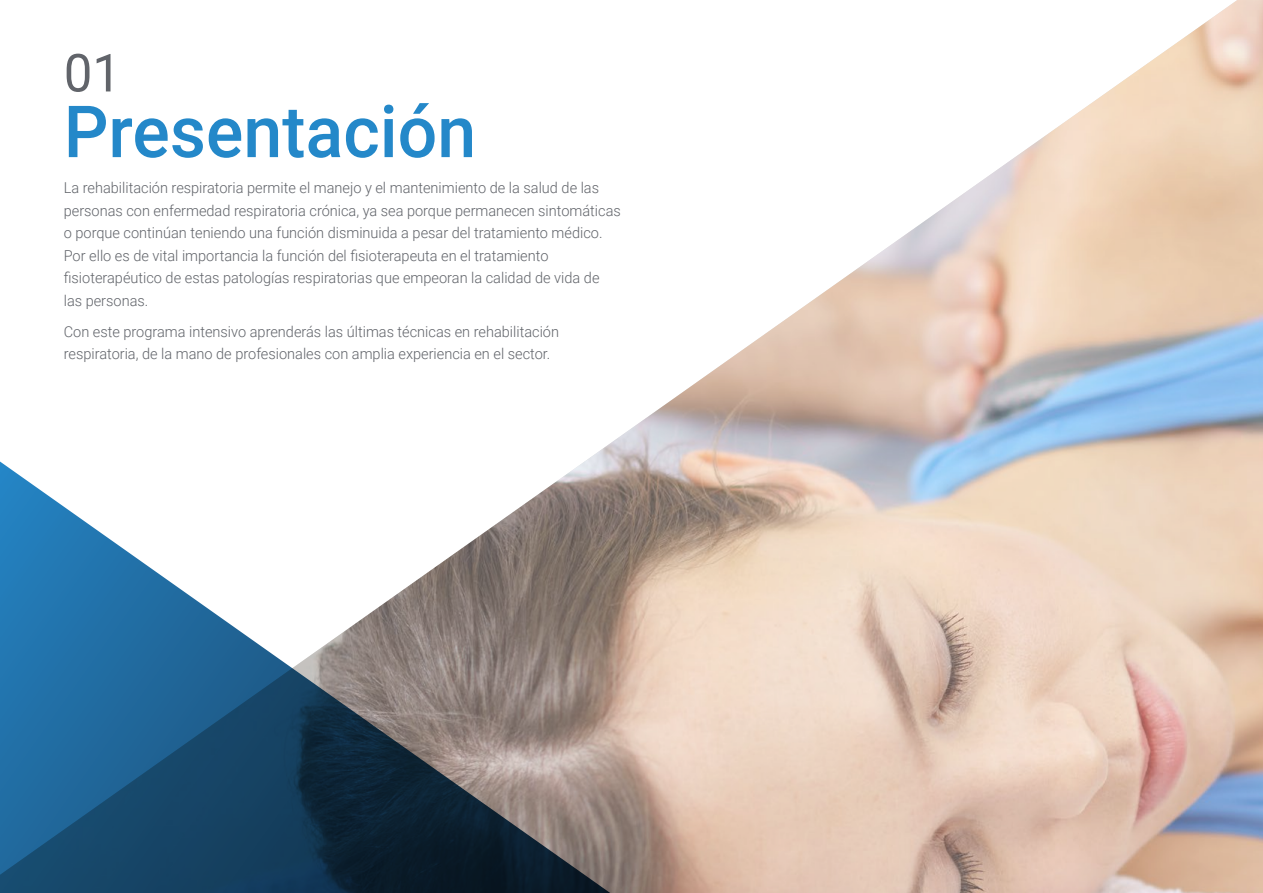
<style>
.page{position:relative;width:1263px;height:893px;background:#fff}
.page>*{position:absolute;margin:0;border:0;box-sizing:border-box;transform-origin:0 0}
.t1{font:500 72px "Roboto";color:#2488c9}
.t2{font:52.5px "Roboto";color:#61646a}
.t3{font:300 15px/22.5px "Roboto";color:#61646a}
</style>
<div class="page">
<img style="left:607px;top:0;width:656px;height:893px">
<svg style="left:0;top:446px;width:640px;height:447px"></svg>
<h2 class="t2" style="left:64px;top:36px;width:59px">01</h2>
<h1 class="t1" style="left:64px;top:81px;width:414px">Presentación</h1>
<p class="t3" style="left:64px;top:176px;width:558px">La rehabilitación respiratoria permite el manejo y el mantenimiento de la salud de las personas con enfermedad respiratoria crónica, ya sea porque permanecen sintomáticas o porque continúan teniendo una función disminuida a pesar del tratamiento médico.<br>Por ello es de vital importancia la función del fisioterapeuta en el tratamiento fisioterapéutico de estas patologías respiratorias que empeoran la calidad de vida de las personas.</p>
<p class="t3" style="left:64px;top:319px;width:497px">Con este programa intensivo aprenderás las últimas técnicas en rehabilitación respiratoria, de la mano de profesionales con amplia experiencia en el sector.</p>
</div>
